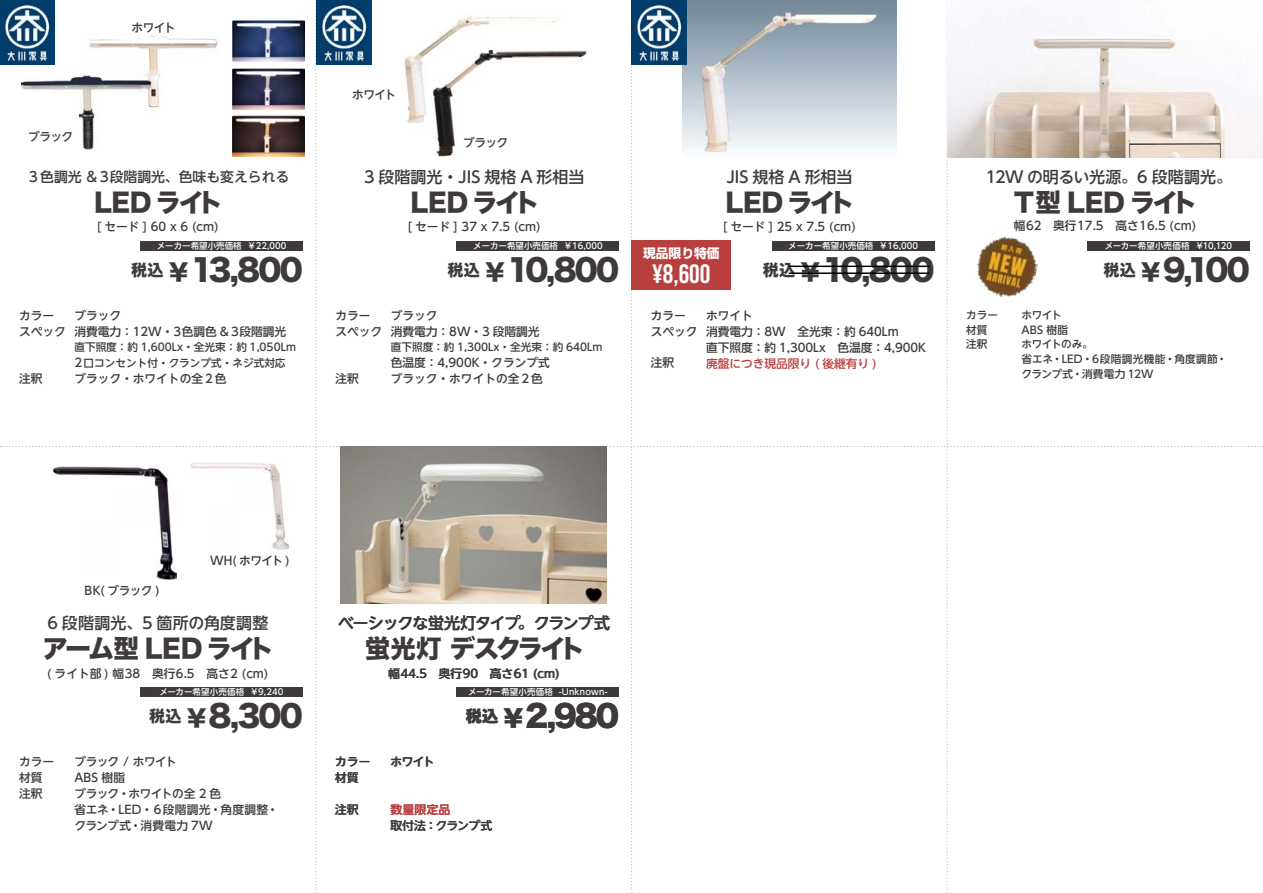
<style>
.page{position:relative;width:1263px;height:893px;background:#fff}
.page>*{position:absolute;margin:0;border:0;box-sizing:border-box;transform-origin:0 0}
.t1{font:29.7px "Hira Kaku Std W8";letter-spacing:-.065em;color:#3e3a39}
.t2{font:700 26.55px "Bebas Neue Pro";color:#fff}
.t3{font:25.5px "Hira Kaku Std W8";letter-spacing:-.09em;color:#3e3a39}
.t4{font:500 15.9px "MJSUD Shin Go NT";color:#3e3a39}
.t5{font:500 15.9px "MJSUD Shin Go NT";letter-spacing:-.065em;color:#3e3a39}
.t6{font:500 13.8px "MJSUD Shin Go NT";color:#3e3a39}
.t7{font:12.75px "MJS Shin Go Bold";color:#fff}
.t8{font:500 11.7px/15.9px "MJSUD Shin Go NT";color:#3e3a39}
.t9{font:500 11.7px/15.9px "MJSUD Shin Go NT";letter-spacing:-.02em;color:#3e3a39}
.t10{font:500 11.7px "MJSUD Shin Go NT";color:#b93f3e}
.t11{font:500 11.7px "MJSUD Shin Go NT";letter-spacing:-.025em;color:#3e3a39}
.t12{font:500 10.65px/14.9px "MJSUD Shin Go NT";color:#3e3a39}
.t13{font:500 8.55px "MJSUD Shin Go NT";color:#fff}
.s1{font-size:23.4px}
.s2{font-size:11.7px}
</style>
<div class="page">
<img style="left:404px;top:16px;width:184px;height:140px">
<img style="left:21px;top:36px;width:197px;height:113px">
<div style="left:140px;top:241px;width:163px;height:9px;background:#3e3a39"></div>
<img style="left:340px;top:446px;width:267px;height:158px">
<div style="left:456px;top:687px;width:163px;height:10px;background:#3e3a39"></div>
<img style="left:190px;top:463px;width:98px;height:87px">
<div style="left:140px;top:687px;width:163px;height:10px;background:#3e3a39"></div>
<img style="left:53px;top:467px;width:123px;height:112px">
<img style="left:682px;top:0;width:214px;height:155px">
<div style="left:457px;top:241px;width:162px;height:9px;background:#3e3a39"></div>
<div style="left:772px;top:241px;width:162px;height:9px;background:#3e3a39"></div>
<img style="left:0;top:0;width:55px;height:65px">
<img style="left:316px;top:0;width:55px;height:65px">
<img style="left:632px;top:0;width:54px;height:65px">
<img style="left:232px;top:20px;width:72px;height:136px">
<hr style="left:789px;top:266px;width:140px;height:1px;background:#000">
<hr style="left:789px;top:272px;width:140px;height:2px;background:#000">
<div style="left:631px;top:241px;width:100px;height:49px;background:#b93f3e"></div>
<img style="left:947px;top:34px;width:316px;height:123px">
<div style="left:1087px;top:241px;width:163px;height:9px;background:#3e3a39"></div>
<img style="left:977px;top:236px;width:61px;height:61px">
<p class="t8" style="left:132px;top:19px;width:46px">ホワイト</p>
<p class="t8" style="left:352px;top:86px;width:46px">ホワイト</p>
<p class="t8" style="left:28px;top:129px;width:46px">ブラック</p>
<p class="t8" style="left:463px;top:134px;width:46px">ブラック</p>
<p class="t6" style="left:26px;top:167px;width:264px">３色調光 &amp; 3段階調光、色味も変えられる</p>
<h3 class="t3" style="left:94px;top:188px;width:131px">LED ライト</h3>
<p class="t8" style="left:97px;top:219px;width:123px">[ セード ] 60 x 6 (cm)</p>
<p class="t13" style="left:157px;top:240px;width:131px">メーカー希望小売価格 ￥22,000</p>
<h1 class="t1" style="left:131px;top:253px;width:173px"><sup>税込</sup> <span class="s1">¥</span> 13,800</h1>
<h3 class="t4" style="left:364px;top:166px;width:222px">3 段階調光・JIS 規格 A 形相当</h3>
<h3 class="t4" style="left:726px;top:166px;width:128px">JIS 規格 A 形相当</h3>
<h3 class="t3" style="left:410px;top:188px;width:131px">LED ライト</h3>
<h3 class="t3" style="left:726px;top:188px;width:131px">LED ライト</h3>
<p class="t8" style="left:408px;top:219px;width:134px">[ セード ] 37 x 7.5 (cm)</p>
<p class="t8" style="left:723px;top:219px;width:134px">[ セード ] 25 x 7.5 (cm)</p>
<p class="t13" style="left:473px;top:240px;width:131px">メーカー希望小売価格 ￥16,000</p>
<p class="t13" style="left:788px;top:240px;width:131px">メーカー希望小売価格 ￥16,000</p>
<p class="t7" style="left:643px;top:246px;width:78px">現品限り特価</p>
<h2 class="t2" style="left:652px;top:259px;width:60px">¥8,600</h2>
<h1 class="t1" style="left:448px;top:253px;width:173px"><sup>税込</sup> <span class="s1">¥</span> 10,800</h1>
<h1 class="t1" style="left:763px;top:253px;width:173px"><sup>税込</sup> <span class="s1">¥</span> 10,800</h1>
<h3 class="t4" style="left:986px;top:166px;width:248px">12W の明るい光源。6 段階調光。</h3>
<h3 class="t3" style="left:1014px;top:188px;width:184px">T型 LED ライト</h3>
<p class="t8" style="left:1014px;top:218px;width:184px">幅62　奥行17.5　高さ16.5 (cm)</p>
<h1 class="t1" style="left:1103px;top:253px;width:148px"><sup>税込</sup> <span class="s1">¥</span> 9,100</h1>
<p class="t13" style="left:1105px;top:240px;width:129px">メーカー希望小売価格 ￥10,120</p>
<p class="t8" style="left:19px;top:307px;width:48px">カラースペック</p>
<p class="t8" style="left:19px;top:371px;width:25px">注釈</p>
<p class="t8" style="left:74px;top:307px;width:213px">ブラック<br>消費電力：12W・3色調色 &amp; 3段階調光</p>
<p class="t12" style="left:74px;top:339px;width:223px;line-height:15.9px">直下照度：約 1,600Lx・全光束：約 1,050Lm<br><span class="s2">2</span>口コンセント付・クランプ式・ネジ式対応</p>
<p class="t8" style="left:74px;top:371px;width:154px">ブラック・ホワイトの全２色</p>
<p class="t8" style="left:335px;top:307px;width:48px">カラースペック</p>
<p class="t8" style="left:335px;top:371px;width:25px">注釈</p>
<p class="t8" style="left:391px;top:307px;width:150px">ブラック<br>消費電力：8W・3 段階調光</p>
<p class="t12" style="left:391px;top:339px;width:213px">直下照度：約 1,300Lx・全光束：約 640Lm</p>
<p class="t8" style="left:391px;top:355px;width:160px">色温度：4,900K・クランプ式ブラック・ホワイトの全２色</p>
<p class="t8" style="left:651px;top:307px;width:48px">カラースペック</p>
<p class="t8" style="left:651px;top:355px;width:25px">注釈</p>
<p class="t8" style="left:706px;top:307px;width:222px">ホワイト<br>消費電力：8W　全光束：約 640Lm<br>直下照度：約 1,300Lx　色温度：4,900K</p>
<p class="t10" style="left:706px;top:355px;width:172px">廃盤につき現品限り ( 後継有り )</p>
<p class="t12" style="left:966px;top:307px;width:33px">カラー材質注釈</p>
<p class="t12" style="left:1021px;top:307px;width:207px">ホワイト<br>ABS 樹脂<br>ホワイトのみ。<br>省エネ・LED・6段階調光機能・角度調節・クランプ式・消費電力 12W</p>
<p class="t8" style="left:85px;top:583px;width:76px">BK( ブラック )</p>
<p class="t8" style="left:210px;top:553px;width:81px">WH( ホワイト)</p>
<h3 class="t4" style="left:47px;top:612px;width:222px">6 段階調光、5 箇所の角度調整</h3>
<h3 class="t3" style="left:42px;top:634px;width:233px">アーム型 LED ライト</h3>
<p class="t8" style="left:47px;top:665px;width:223px">( ライト部 ) 幅38　奥行6.5　高さ2 (cm)</p>
<p class="t13" style="left:160px;top:686px;width:125px">メーカー希望小売価格 ￥9,240</p>
<h1 class="t1" style="left:149px;top:700px;width:155px"><sup>税込</sup> <span class="s1">¥</span> 8,300</h1>
<p class="t8" style="left:19px;top:753px;width:37px">カラー材質注釈</p>
<p class="t9" style="left:74px;top:753px;width:206px">ブラック / ホワイト<br>ABS 樹脂<br>ブラック・ホワイトの全 2 色<br>省エネ・LED・６段階調光・角度調整・クランプ式・消費電力 7W</p>
<h3 class="t5" style="left:338px;top:612px;width:274px">ベーシックな蛍光灯タイプ。クランプ式</h3>
<h3 class="t3" style="left:365px;top:634px;width:222px">蛍光灯 デスクライト</h3>
<p class="t8" style="left:389px;top:665px;width:173px">幅44.5　奥行90　高さ61 (cm)</p>
<p class="t13" style="left:468px;top:686px;width:141px">メーカー希望小売価格 -Unknown-</p>
<p class="t8" style="left:335px;top:753px;width:37px">カラー材質</p>
<p class="t8" style="left:335px;top:801px;width:25px">注釈</p>
<h1 class="t1" style="left:466px;top:700px;width:155px"><sup>税込</sup> <span class="s1">¥</span> 2,980</h1>
<p class="t8" style="left:390px;top:753px;width:46px">ホワイト</p>
<p class="t10" style="left:390px;top:801px;width:61px">数量限定品</p>
<p class="t11" style="left:390px;top:817px;width:103px">取付法：クランプ式</p>
</div>
